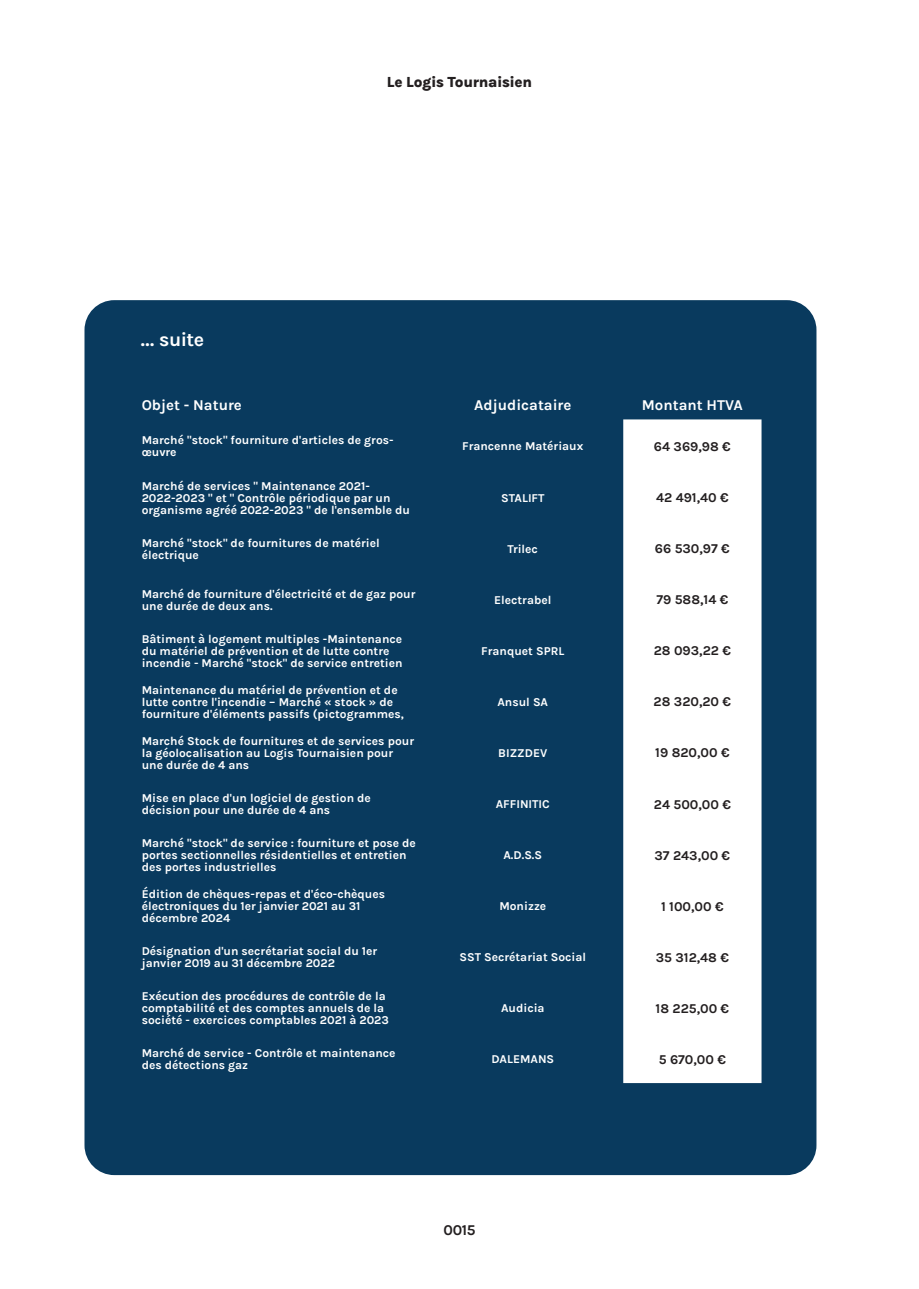
<style>
.page{position:relative;width:919px;height:1289px;background:#fff}
.page>*{position:absolute;margin:0;border:0;box-sizing:border-box;transform-origin:0 0}
.Sous_Titre_Logis_Ble{font:700 19.5px "Karla";letter-spacing:-.025em;color:#fff}
.table_title{font:700 15px "Karla";color:#fff}
.t1{font:800 15px "Karla";letter-spacing:-.025em;color:#231f20}
.t2{font:700 15px "Karla";color:#231f20}
.table_numbers{font:700 13.5px "Karla";color:#231f20}
.table_text{font:700 12px/12px "Karla";color:#fff}
.table_numbers-2{font:700 12px "Karla";color:#fff}
</style>
<div class="page">
<div style="left:84px;top:300px;width:732px;height:875px;background:#093a5e;border-radius:30px"></div>
<div style="left:623px;top:419px;width:138px;height:664px;background:#fff"></div>
<p class="Sous_Titre_Logis_Ble" style="left:141px;top:327px;width:65px">... suite</p>
<p class="t1" style="left:386px;top:72px;width:147px">Le Logis Tournaisien</p>
<p class="table_title" style="left:142px;top:395px;width:102px">Objet - Nature</p>
<p class="table_title" style="left:474px;top:395px;width:99px">Adjudicataire</p>
<p class="table_title" style="left:641px;top:395px;width:103px">Montant HTVA</p>
<p class="table_text" style="left:142px;top:434px;width:253px">Marché "stock" fourniture d'articles de gros&shy;œuvre</p>
<p class="table_numbers-2" style="left:462px;top:439px;width:123px">Francenne Matériaux</p>
<p class="table_numbers" style="left:654px;top:438px;width:78px">64 369,98 €</p>
<p class="table_text" style="left:142px;top:479px;width:270px">Marché de services " Maintenance 2021-<br>2022-2023 " et " Contrôle périodique par un organisme agréé 2022-2023 " de l'ensemble du</p>
<p class="table_numbers-2" style="left:501px;top:490px;width:45px">STALIFT</p>
<p class="table_numbers" style="left:656px;top:489px;width:74px">42 491,40 €</p>
<p class="table_text" style="left:142px;top:536px;width:240px">Marché "stock" de fournitures de matériel électrique</p>
<p class="table_numbers-2" style="left:507px;top:541px;width:32px">Trilec</p>
<p class="table_numbers" style="left:655px;top:540px;width:76px">66 530,97 €</p>
<p class="table_text" style="left:142px;top:587px;width:275px">Marché de fourniture d'électricité et de gaz pour une durée de deux ans.</p>
<p class="table_numbers-2" style="left:494px;top:592px;width:59px">Electrabel</p>
<p class="table_numbers" style="left:656px;top:591px;width:73px">79 588,14 €</p>
<p class="table_text" style="left:142px;top:632px;width:262px">Bâtiment à logement multiples -Maintenance du matériel de prévention et de lutte contre incendie - Marché "stock" de service entretien</p>
<p class="table_numbers-2" style="left:481px;top:643px;width:84px">Franquet SPRL</p>
<p class="table_numbers" style="left:653px;top:642px;width:79px">28 093,22 €</p>
<p class="table_text" style="left:142px;top:683px;width:264px">Maintenance du matériel de prévention et de lutte contre l'incendie – Marché « stock » de fourniture d'éléments passifs (pictogrammes,</p>
<p class="table_text" style="left:142px;top:734px;width:274px">Marché Stock de fournitures et de services pour la géolocalisation au Logis Tournaisien pour une durée de 4 ans</p>
<p class="table_numbers-2" style="left:497px;top:694px;width:52px">Ansul SA</p>
<p class="table_numbers" style="left:653px;top:693px;width:79px">28 320,20 €</p>
<p class="table_numbers-2" style="left:498px;top:745px;width:50px">BIZZDEV</p>
<p class="table_numbers" style="left:655px;top:744px;width:76px">19 820,00 €</p>
<p class="table_text" style="left:142px;top:791px;width:231px">Mise en place d'un logiciel de gestion de décision pour une durée de 4 ans</p>
<p class="table_numbers-2" style="left:495px;top:796px;width:56px">AFFINITIC</p>
<p class="table_numbers" style="left:653px;top:795px;width:78px">24 500,00 €</p>
<p class="table_text" style="left:142px;top:836px;width:276px">Marché "stock" de service : fourniture et pose de portes sectionnelles résidentielles et entretien des portes industrielles</p>
<p class="table_numbers-2" style="left:503px;top:847px;width:40px">A.D.S.S</p>
<p class="table_numbers" style="left:654px;top:846px;width:77px">37 243,00 €</p>
<p class="table_text" style="left:142px;top:887px;width:245px">Édition de chèques-repas et d'éco-chèques électroniques du 1er janvier 2021 au 31 décembre 2024</p>
<p class="table_numbers-2" style="left:499px;top:898px;width:48px">Monizze</p>
<p class="table_numbers" style="left:661px;top:897px;width:64px">1 100,00 €</p>
<p class="table_text" style="left:142px;top:944px;width:237px">Désignation d'un secrétariat social du 1er janvier 2019 au 31 décembre 2022</p>
<p class="table_numbers-2" style="left:459px;top:949px;width:128px">SST Secrétariat Social</p>
<p class="table_numbers" style="left:655px;top:948px;width:75px">35 312,48 €</p>
<p class="table_text" style="left:142px;top:989px;width:249px">Exécution des procédures de contrôle de la comptabilité et des comptes annuels de la société - exercices comptables 2021 à 2023</p>
<p class="table_numbers-2" style="left:501px;top:1000px;width:45px">Audicia</p>
<p class="table_numbers" style="left:655px;top:999px;width:75px">18 225,00 €</p>
<p class="table_text" style="left:142px;top:1046px;width:255px">Marché de service - Contrôle et maintenance des détections gaz</p>
<p class="table_numbers-2" style="left:491px;top:1051px;width:64px">DALEMANS</p>
<p class="table_numbers" style="left:658px;top:1050px;width:69px">5 670,00 €</p>
<p class="t2" style="left:443px;top:1219px;width:34px">0015</p>
</div>
